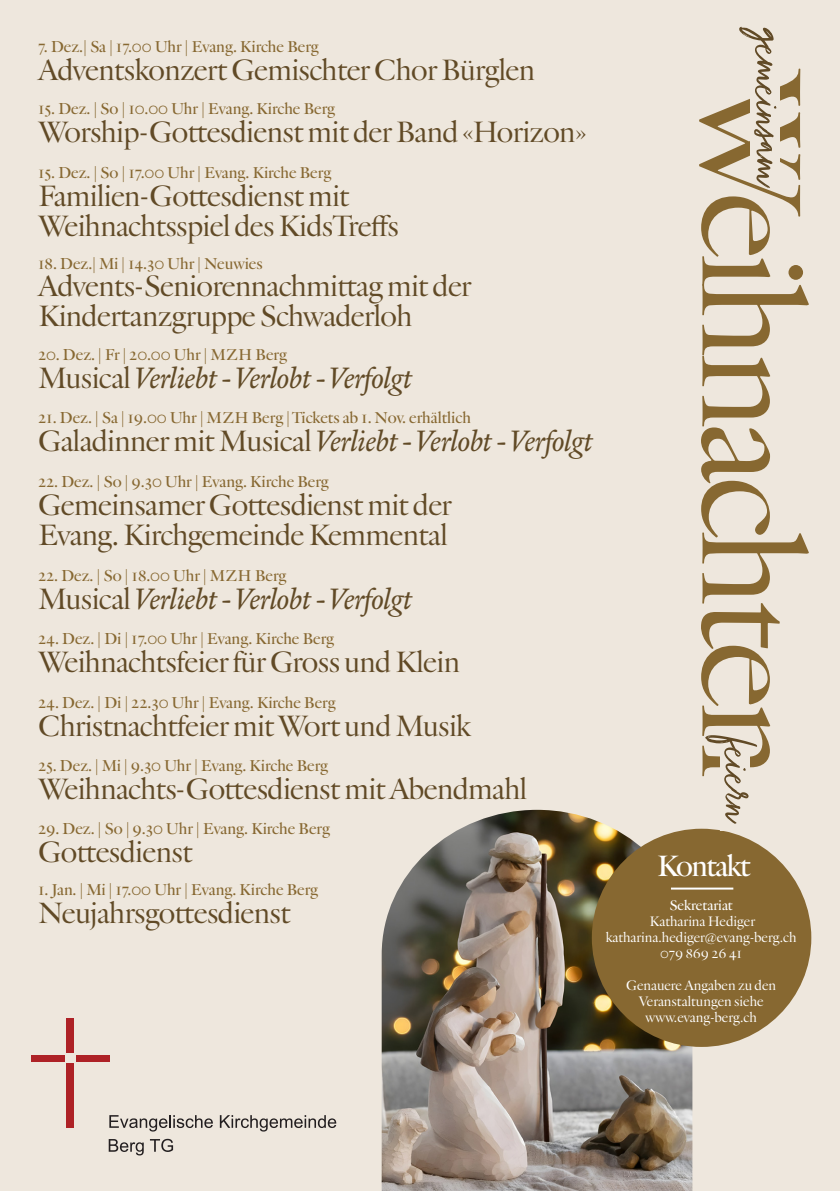
<style>
.page{position:relative;width:840px;height:1191px;background:#fff}
.page>*{position:absolute;margin:0;border:0;box-sizing:border-box;transform-origin:0 0}
.Headline__Center{font:144px "Verdigris MVB Pro Big";letter-spacing:-.05em;color:#876831}
.Event_Detail_1{font:50px "Zooja Light Pro";color:#614a26}
.Headline__Center-2{font:30px "Verdigris MVB Pro Big";letter-spacing:-.02em;color:#614a26}
.Headline__Center-3{font:italic 30px "Verdigris MVB Pro Text";letter-spacing:-.02em;color:#614a26}
.Subtitle__Center{font:700 30px "Verdigris MVB Pro Big";letter-spacing:-.05em;color:#fff}
.Subtitle__Left{font:700 16px "Verdigris MVB Pro Big";color:#876831}
.Body__Center{font:14px/16px "Verdigris MVB Pro Big";color:#fff;text-align:center}
.Body__Center-2{font:700 14px "Verdigris MVB Pro Big";color:#fff}
.s1{font-family:"Verdigris MVB Pro Big";font-style:normal}
</style>
<div class="page">
<div style="left:0;top:0;width:839px;height:1191px;background:#eee7dd"></div>
<img style="left:381px;top:810px;width:311px;height:381px">
<div style="left:591px;top:828px;width:219px;height:219px;background:#876831;border-radius:50%"></div>
<hr style="left:670px;top:887px;width:63px;height:2px;background:#fff">
<svg style="left:109px;top:1115px;width:104px;height:16px"></svg>
<svg style="left:220px;top:1115px;width:116px;height:16px"></svg>
<svg style="left:109px;top:1139px;width:35px;height:16px"></svg>
<svg style="left:150px;top:1138px;width:23px;height:14px"></svg>
<div style="left:67px;top:1063px;width:7px;height:64px;background:#ae2226"></div>
<div style="left:67px;top:1018px;width:7px;height:34px;background:#ae2226"></div>
<div style="left:76px;top:1054px;width:33px;height:7px;background:#ae2226"></div>
<div style="left:31px;top:1054px;width:33px;height:7px;background:#ae2226"></div>
<p class="Subtitle__Left" style="left:38px;top:37px;width:282px">7. Dez.| Sa | 17.00 Uhr | Evang. Kirche Berg</p>
<p class="Headline__Center-2" style="left:38px;top:51px;width:498px">Adventskonzert Gemischter Chor Bürglen</p>
<p class="Subtitle__Left" style="left:38px;top:99px;width:298px">15. Dez. | So | 10.00 Uhr | Evang. Kirche Berg</p>
<p class="Headline__Center-2" style="left:38px;top:114px;width:549px">Worship-Gottesdienst mit der Band «Horizon»</p>
<p class="Subtitle__Left" style="left:38px;top:163px;width:294px">15. Dez. | So | 17.00 Uhr | Evang. Kirche Berg</p>
<p class="Headline__Center-2" style="left:38px;top:177px;width:313px">Familien-Gottesdienst mit</p>
<p class="Headline__Center-2" style="left:38px;top:207px;width:362px">Weihnachtsspiel des KidsTreffs</p>
<p class="Subtitle__Left" style="left:38px;top:253px;width:226px">18. Dez.| Mi | 14.30 Uhr | Neuwies</p>
<p class="Headline__Center-2" style="left:38px;top:268px;width:434px">Advents-Seniorennachmittag mit der</p>
<p class="Headline__Center-2" style="left:38px;top:298px;width:376px">Kindertanzgruppe Schwaderloh</p>
<p class="Subtitle__Left" style="left:38px;top:345px;width:250px">20. Dez. | Fr | 20.00 Uhr | MZH Berg</p>
<p class="Headline__Center-3" style="left:38px;top:357px;width:375px"><span class="s1">Musical</span> Verliebt - Verlobt - Verfolgt</p>
<p class="Subtitle__Left" style="left:38px;top:408px;width:434px">21. Dez. | Sa | 19.00 Uhr | MZH Berg | Tickets ab 1. Nov. erhältlich</p>
<p class="Headline__Center-3" style="left:38px;top:421px;width:556px"><span class="s1">Galadinner mit Musical</span> Verliebt - Verlobt - Verfolgt</p>
<p class="Subtitle__Left" style="left:38px;top:472px;width:292px">22. Dez. | So | 9.30 Uhr | Evang. Kirche Berg</p>
<p class="Headline__Center-2" style="left:38px;top:486px;width:415px">Gemeinsamer Gottesdienst mit der</p>
<p class="Headline__Center-2" style="left:38px;top:516px;width:411px">Evang. Kirchgemeinde Kemmental</p>
<p class="Subtitle__Left" style="left:38px;top:566px;width:250px">22. Dez. | So | 18.00 Uhr | MZH Berg</p>
<p class="Headline__Center-3" style="left:38px;top:578px;width:375px"><span class="s1">Musical</span> Verliebt - Verlobt - Verfolgt</p>
<p class="Subtitle__Left" style="left:38px;top:629px;width:297px">24. Dez. | Di | 17.00 Uhr | Evang. Kirche Berg</p>
<p class="Headline__Center-2" style="left:38px;top:644px;width:423px">Weihnachtsfeier für Gross und Klein</p>
<p class="Subtitle__Left" style="left:38px;top:693px;width:299px">24. Dez. | Di | 22.30 Uhr | Evang. Kirche Berg</p>
<p class="Headline__Center-2" style="left:38px;top:707px;width:434px">Christnachtfeier mit Wort und Musik</p>
<p class="Subtitle__Left" style="left:38px;top:755px;width:291px">25. Dez. | Mi | 9.30 Uhr | Evang. Kirche Berg</p>
<p class="Headline__Center-2" style="left:38px;top:770px;width:490px">Weihnachts-Gottesdienst mit Abendmahl</p>
<p class="Subtitle__Left" style="left:38px;top:819px;width:293px">29. Dez. | So | 9.30 Uhr | Evang. Kirche Berg</p>
<p class="Headline__Center-2" style="left:38px;top:833px;width:156px">Gottesdienst</p>
<p class="Subtitle__Left" style="left:38px;top:880px;width:281px">1. Jan. | Mi | 17.00 Uhr | Evang. Kirche Berg</p>
<p class="Headline__Center-2" style="left:38px;top:894px;width:254px">Neujahrsgottesdienst</p>
<p class="Event_Detail_1" style="left:795px;top:25px;width:165px;rotate:90deg">gemeinsam</p>
<p class="Headline__Center" style="left:838px;top:70px;width:711px;rotate:90deg">Weihnachten</p>
<p class="Event_Detail_1" style="left:765px;top:735px;width:90px;rotate:90deg">feiern</p>
<p class="Subtitle__Center" style="left:656px;top:848px;width:95px">Kontakt</p>
<p class="Body__Center-2" style="left:669px;top:896px;width:65px">Sekretariat</p>
<p class="Body__Center" style="left:605px;top:913px;width:192px">Katharina Hediger katharina.hediger@evang-berg.ch</p>
<p class="Body__Center" style="left:659px;top:945px;width:83px">079 869 26 41</p>
<p class="Body__Center" style="left:625px;top:977px;width:152px">Genauere Angaben zu den</p>
<p class="Body__Center" style="left:638px;top:993px;width:126px">Veranstaltungen siehe</p>
<p class="Body__Center" style="left:645px;top:1009px;width:113px">www.evang-berg.ch</p>
</div>
